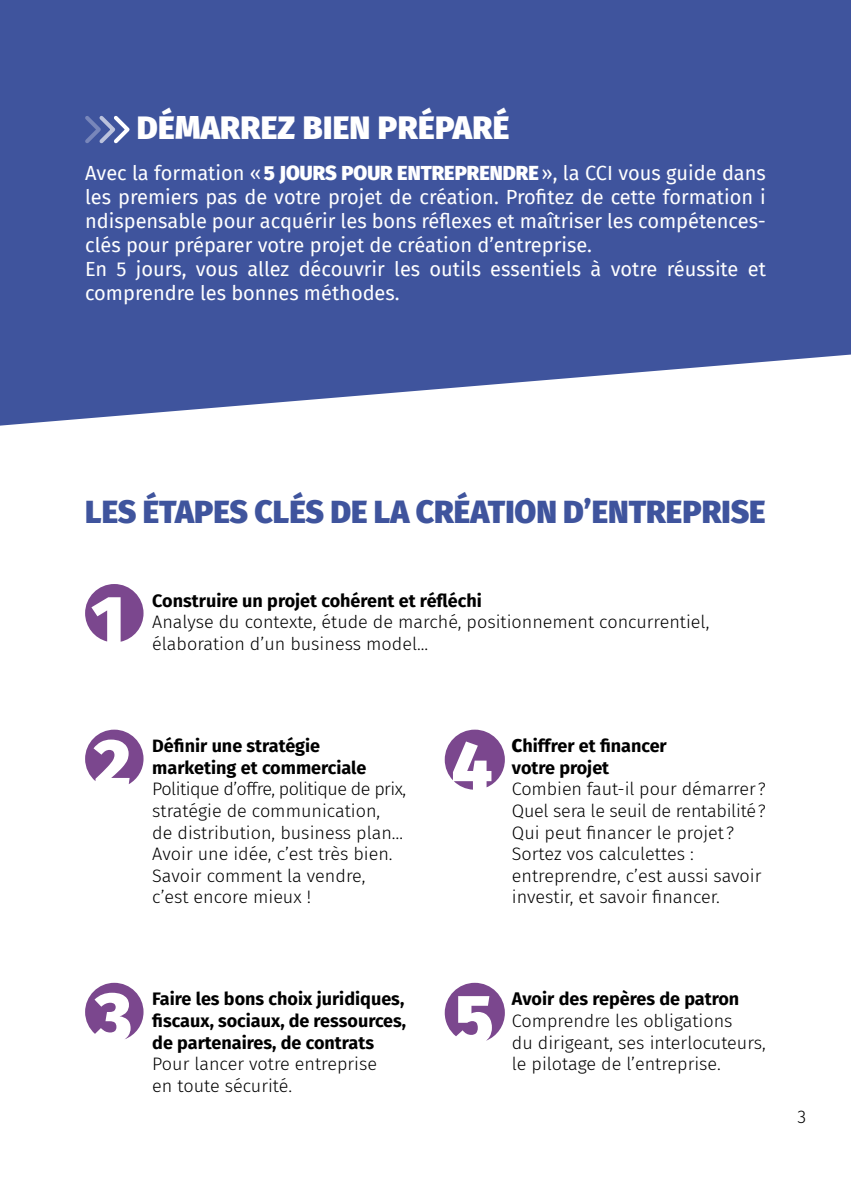
<style>
.page{position:relative;width:851px;height:1191px;background:#fff}
.page>*{position:absolute;margin:0;border:0;box-sizing:border-box;transform-origin:0 0}
.t1{font:900 32px "Fira Sans";letter-spacing:.01em;color:#fff}
.t2{font:900 31.6px "Fira Sans";color:#3f549d}
.t3{font:20px/24px "Fira Sans";color:#fff}
.t4{font:300 18px/21.6px "Fira Sans";color:#000}
.t5{font:700 18px/21.6px "Fira Sans";color:#000}
.s1{font-weight:900}
</style>
<div class="page">
<svg style="left:0;top:0;width:850px;height:425px;background:#4e62a5"></svg>
<svg style="left:81px;top:112px;width:52px;height:35px;background:#5c6eab"></svg>
<svg style="left:85px;top:584px;width:58px;height:57px"></svg>
<svg style="left:85px;top:729px;width:58px;height:55px"></svg>
<svg style="left:85px;top:982px;width:58px;height:57px"></svg>
<svg style="left:444px;top:729px;width:61px;height:60px"></svg>
<svg style="left:444px;top:982px;width:61px;height:58px"></svg>
<h1 class="t1" style="left:137px;top:99px;width:374px">DÉMARREZ BIEN PRÉPARÉ</h1>
<p class="t3" style="left:85px;top:160px;width:682px">Avec la formation «<span class="s1">5 JOURS POUR ENTREPRENDRE</span>», la CCI vous guide dans les premiers pas de votre projet de création. Profitez de cette formation i ndispensable pour acquérir les bons réflexes et maîtriser les compétences&shy;clés pour préparer votre projet de création d’entreprise.<br>En 5 jours, vous allez découvrir les outils essentiels à votre réussite et comprendre les bonnes méthodes.</p>
<h2 class="t2" style="left:85px;top:483px;width:681px">LES ÉTAPES CLÉS DE LA CRÉATION D’ENTREPRISE</h2>
<p class="t5" style="left:152px;top:588px;width:331px">Construire un projet cohérent et réfléchi</p>
<p class="t4" style="left:152px;top:611px;width:558px">Analyse du contexte, étude de marché, positionnement concurrentiel, élaboration d’un business model...</p>
<p class="t5" style="left:152px;top:734px;width:216px">Définir une stratégie marketing et commerciale</p>
<p class="t4" style="left:152px;top:778px;width:255px">Politique d’offre, politique de prix, stratégie de communication,<br>de distribution, business plan…<br>Avoir une idée, c’est très bien.<br>Savoir comment la vendre, c’est encore mieux !</p>
<p class="t5" style="left:152px;top:987px;width:255px;text-align:justify">Faire les bons choix juridiques, fiscaux, sociaux, de ressources, de partenaires, de contrats</p>
<p class="t4" style="left:152px;top:1053px;width:226px">Pour lancer votre entreprise en toute sécurité.</p>
<p class="t5" style="left:512px;top:734px;width:156px"><span class="s1">C</span>hiffrer et financer votre projet</p>
<p class="t4" style="left:512px;top:778px;width:255px">Combien faut-il pour démarrer ?<br>Quel sera le seuil de rentabilité?<br>Qui peut financer le projet ?<br>Sortez vos calculettes : entreprendre, c’est aussi savoir investir, et savoir financer.</p>
<p class="t5" style="left:512px;top:987px;width:229px">Avoir des repères de patron</p>
<p class="t4" style="left:512px;top:1009px;width:255px">Comprendre les obligations<br>du dirigeant, ses interlocuteurs, le pilotage de l’entreprise.</p>
<p class="t4" style="left:797px;top:1105px;width:10px">3</p>
</div>
